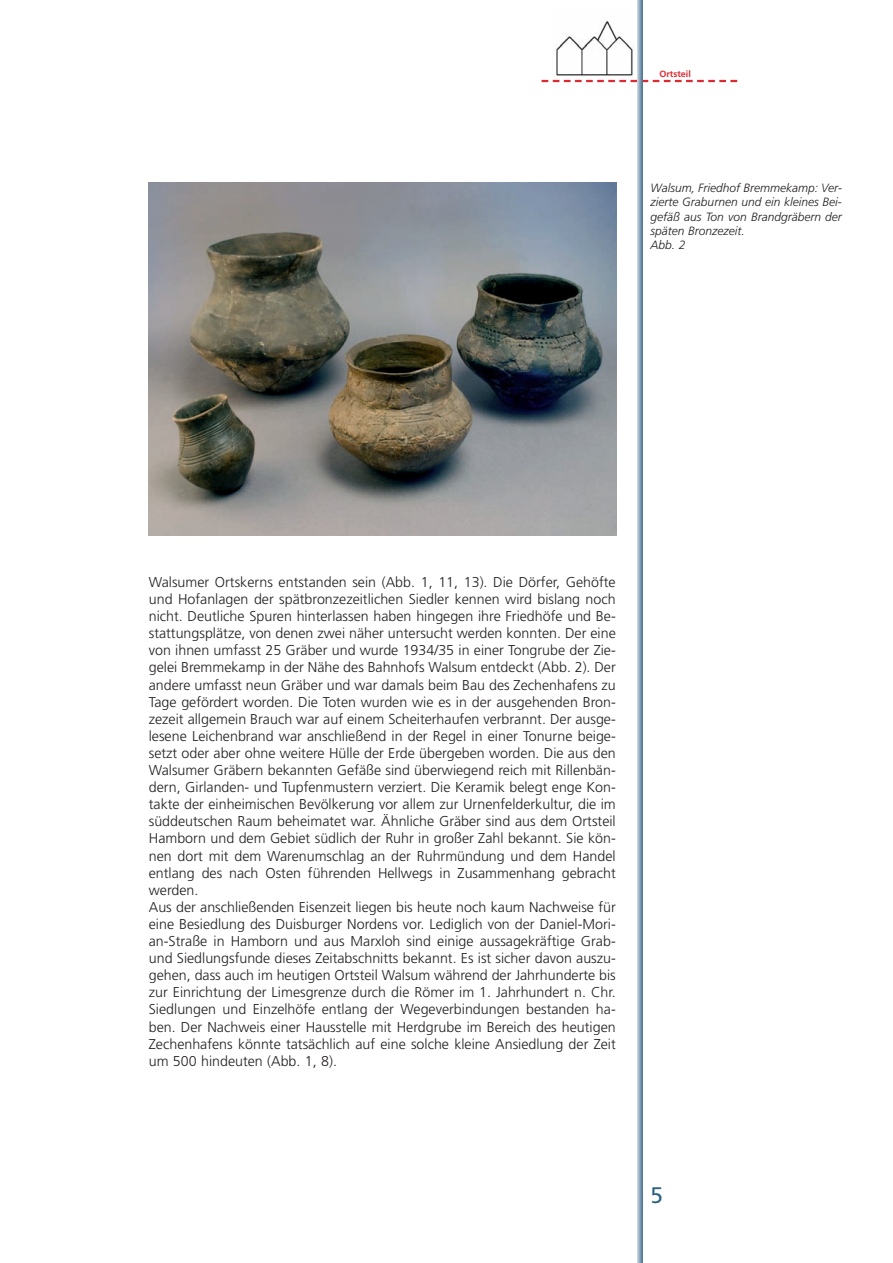
<style>
.page{position:relative;width:893px;height:1263px;background:#fff}
.page>*{position:absolute;margin:0;border:0;box-sizing:border-box;transform-origin:0 0}
.t1{font:22.5px "Frutiger";color:#2b627f}
.t2{font:300 14.25px/17.1px "Frutiger";color:#231f20}
.t3{font:italic 300 12px/14.4px "Frutiger";color:#231f20}
.t4{font:700 9px "Frutiger";color:#dd2a32}
</style>
<div class="page">
<svg style="left:542px;top:80px;width:195px;height:2px"></svg>
<img style="left:555px;top:20px;width:78px;height:56px">
<svg style="left:638px;top:0;width:4px;height:1263px;background:#89a3b8"></svg>
<img style="left:149px;top:183px;width:468px;height:353px">
<p class="t4" style="left:659px;top:70px;width:33px">Ortsteil</p>
<p class="t3" style="left:651px;top:181px;width:193px">Walsum, Friedhof Bremmekamp: Ver&shy;zierte Graburnen und ein kleines Bei&shy;gefäß aus Ton von Brandgräbern der späten Bronzezeit.<br>Abb. 2</p>
<p class="t2" style="left:149px;top:574px;width:468px">Walsumer Ortskerns entstanden sein (Abb. 1, 11, 13). Die Dörfer, Gehöfte und Hofanlagen der spätbronzezeitlichen Siedler kennen wird bislang noch nicht. Deutliche Spuren hinterlassen haben hingegen ihre Friedhöfe und Be&shy;stattungsplätze, von denen zwei näher untersucht werden konnten. Der eine von ihnen umfasst 25 Gräber und wurde 1934/35 in einer Tongrube der Zie&shy;gelei Bremmekamp in der Nähe des Bahnhofs Walsum entdeckt (Abb. 2). Der andere umfasst neun Gräber und war damals beim Bau des Zechenhafens zu Tage gefördert worden. Die Toten wurden wie es in der ausgehenden Bron&shy;zezeit allgemein Brauch war auf einem Scheiterhaufen verbrannt. Der ausge&shy;lesene Leichenbrand war anschließend in der Regel in einer Tonurne beige&shy;setzt oder aber ohne weitere Hülle der Erde übergeben worden. Die aus den Walsumer Gräbern bekannten Gefäße sind überwiegend reich mit Rillenbän&shy;dern, Girlanden- und Tupfenmustern verziert. Die Keramik belegt enge Kon&shy;takte der einheimischen Bevölkerung vor allem zur Urnenfelderkultur, die im süddeutschen Raum beheimatet war. Ähnliche Gräber sind aus dem Ortsteil Hamborn und dem Gebiet südlich der Ruhr in großer Zahl bekannt. Sie kön&shy;nen dort mit dem Warenumschlag an der Ruhrmündung und dem Handel entlang des nach Osten führenden Hellwegs in Zusammenhang gebracht werden.<br>Aus der anschließenden Eisenzeit liegen bis heute noch kaum Nachweise für eine Besiedlung des Duisburger Nordens vor. Lediglich von der Daniel-Mori&shy;an-Straße in Hamborn und aus Marxloh sind einige aussagekräftige Grab&shy;und Siedlungsfunde dieses Zeitabschnitts bekannt. Es ist sicher davon auszu&shy;gehen, dass auch im heutigen Ortsteil Walsum während der Jahrhunderte bis zur Einrichtung der Limesgrenze durch die Römer im 1. Jahrhundert n. Chr.<br>Siedlungen und Einzelhöfe entlang der Wegeverbindungen bestanden ha&shy;ben. Der Nachweis einer Hausstelle mit Herdgrube im Bereich des heutigen Zechenhafens könnte tatsächlich auf eine solche kleine Ansiedlung der Zeit um 500 hindeuten (Abb. 1, 8).</p>
<h1 class="t1" style="left:651px;top:1186px;width:14px">5</h1>
</div>
